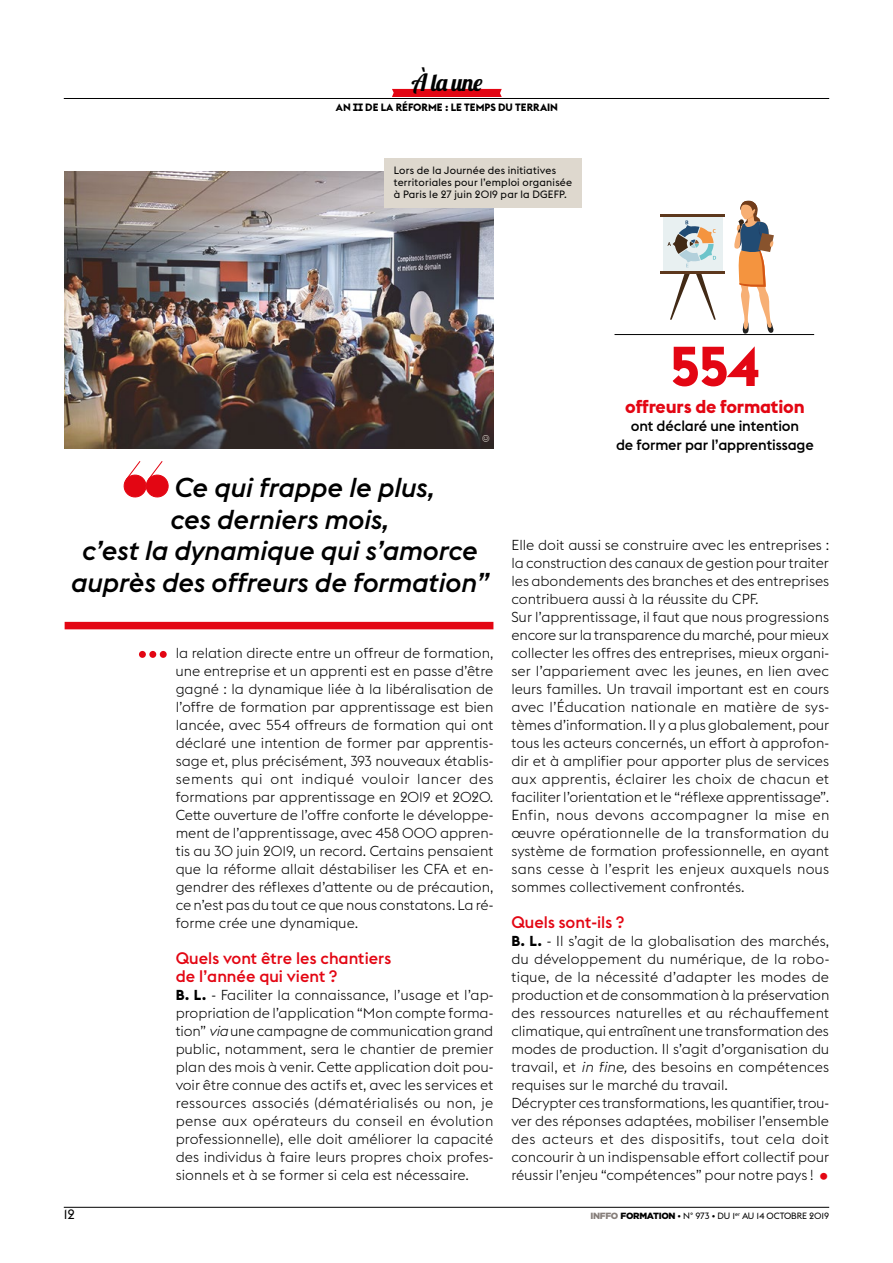
<style>
.page{position:relative;width:893px;height:1263px;background:#fff}
.page>*{position:absolute;margin:0;border:0;box-sizing:border-box;transform-origin:0 0}
.t1{font:700 55.2px "Euclid Flex";color:#e30613}
.t2{font:italic 500 27px "Euclid Flex";color:#000}
.t3{font:23.7px "Lobster 1.4";color:#000}
.t4{font:700 18.45px "Euclid Flex";letter-spacing:-.01em;color:#e30613}
.t5{font:500 16.5px/18px "Euclid Flex";color:#e30613}
.t6{font:500 14.7px/18.5px "Euclid Flex";letter-spacing:-.01em;color:#000;text-align:center}
.t7{font:300 14.25px/18px "Euclid Flex";color:#000;text-align:justify}
.t8{font:13.5px "Euclid Flex";color:#000}
.t9{font:10.5px/12px "Euclid Flex";letter-spacing:.02em;color:#000}
.t10{font:700 10.5px "Euclid Flex";color:#000}
.t11{font:9px "Euclid Flex";letter-spacing:-.01em;color:#000}
.t12{font:300 9px "Helvetica";color:#dbd8ce}
.s1{font-weight:700}
.s2{font-style:italic}
.s3{font-size:25.5px;color:#e30613}
.s4{font-family:"Gotham";font-weight:900;color:#867e7a}
.s5{font-family:"Gotham";font-weight:900}
</style>
<div class="page">
<svg style="left:392px;top:89px;width:110px;height:8px"></svg>
<hr style="left:64px;top:98px;width:765px;height:1px;background:#000">
<hr style="left:64px;top:1207px;width:765px;height:1px;background:#000">
<hr style="left:892px;top:471px;width:1px;height:356px;background:#f1eeea">
<hr style="left:614px;top:334px;width:200px;height:1px;background:#000">
<img style="left:64px;top:172px;width:429px;height:277px">
<div style="left:384px;top:158px;width:197px;height:50px;background:#ded8ce"></div>
<svg style="left:123px;top:461px;width:46px;height:37px"></svg>
<div style="left:65px;top:622px;width:428px;height:7px;background:#e30613"></div>
<svg style="left:139px;top:651px;width:28px;height:7px"></svg>
<svg style="left:734px;top:200px;width:40px;height:134px"></svg>
<div style="left:663px;top:217px;width:60px;height:54px;background:#e8f0f1"></div>
<hr style="left:661px;top:215px;width:64px;height:2px;background:#5d381d">
<hr style="left:661px;top:271px;width:64px;height:2px;background:#5d381d">
<svg style="left:667px;top:220px;width:49px;height:100px"></svg>
<h3 class="t3" style="left:411px;top:67px;width:73px">À la une</h3>
<p class="t10" style="left:336px;top:102px;width:224px">AN II DE LA RÉFORME : LE TEMPS DU TERRAIN</p>
<p class="t9" style="left:394px;top:165px;width:180px">Lors de la Journée des initiatives territoriales pour l’emploi organisée à Paris le 27 juin 2019 par la DGEFP.</p>
<p class="t12" style="left:478px;top:442px;width:9px;rotate:-90deg">©</p>
<h1 class="t1" style="left:670px;top:335px;width:92px">554</h1>
<p class="t4" style="left:625px;top:396px;width:181px">offreurs de formation</p>
<p class="t6" style="left:616px;top:417px;width:199px">ont déclaré une intention<br>de former par l’apprentissage</p>
<h2 class="t2" style="left:173px;top:472px;width:262px">Ce qui frappe le plus,</h2>
<h2 class="t2" style="left:169px;top:504px;width:221px">ces derniers mois,</h2>
<h2 class="t2" style="left:81px;top:535px;width:397px">c’est la dynamique qui s’amorce</h2>
<h2 class="t2" style="left:70px;top:567px;width:419px">auprès des offreurs de formation”</h2>
<p class="t8" style="left:64px;top:1207px;width:13px">12</p>
<p class="t7" style="left:176px;top:644px;width:319px">la relation directe entre un offreur de formation, une entreprise et un apprenti est en passe d’être gagné : la dynamique liée à la libéralisation de l’offre de formation par apprentissage est bien lancée, avec 554 offreurs de formation qui ont déclaré une intention de former par apprentis&shy;sage et, plus précisément, 393 nouveaux établis&shy;sements qui ont indiqué vouloir lancer des formations par apprentissage en 2019 et 2020.<br>Cette ouverture de l’offre conforte le développe&shy;ment de l’apprentissage, avec 458 000 appren&shy;tis au 30 juin 2019, un record. Certains pensaient que la réforme allait déstabiliser les CFA et en&shy;gendrer des réflexes d’attente ou de précaution, ce n’est pas du tout ce que nous constatons. La ré&shy;forme crée une dynamique.</p>
<p class="t5" style="left:176px;top:949px;width:217px">Quels vont être les chantiers de l’année qui vient ?</p>
<p class="t7" style="left:176px;top:986px;width:319px"><span class="s1">B. L.</span> - Faciliter la connaissance, l’usage et l’ap&shy;propriation de l’application “Mon compte forma&shy;tion” <span class="s2">via</span> une campagne de communication grand public, notamment, sera le chantier de premier plan des mois à venir. Cette application doit pou&shy;voir être connue des actifs et, avec les services et ressources associés (dématérialisés ou non, je pense aux opérateurs du conseil en évolution professionnelle), elle doit améliorer la capacité des individus à faire leurs propres choix profes&shy;sionnels et à se former si cela est nécessaire.</p>
<p class="t7" style="left:511px;top:536px;width:319px;text-align:left">Elle doit aussi se construire avec les entreprises : la construction des canaux de gestion pour traiter les abondements des branches et des entreprises contribuera aussi à la réussite du CPF.<br>Sur l’apprentissage, il faut que nous progressions encore sur la transparence du marché, pour mieux collecter les offres des entreprises, mieux organi&shy;ser l’appariement avec les jeunes, en lien avec leurs familles. Un travail important est en cours avec l’Éducation nationale en matière de sys&shy;tèmes d’information. Il y a plus globalement, pour tous les acteurs concernés, un effort à approfon&shy;dir et à amplifier pour apporter plus de services aux apprentis, éclairer les choix de chacun et faciliter l’orientation et le “réflexe apprentissage”.<br>Enfin, nous devons accompagner la mise en œuvre opérationnelle de la transformation du système de formation professionnelle, en ayant sans cesse à l’esprit les enjeux auxquels nous sommes collectivement confrontés.</p>
<p class="t5" style="left:511px;top:913px;width:114px">Quels sont-ils ?</p>
<p class="t7" style="left:511px;top:932px;width:319px;text-align:left"><span class="s1">B. L.</span> - Il s’agit de la globalisation des marchés, du développement du numérique, de la robo&shy;tique, de la nécessité d’adapter les modes de production et de consommation à la préservation des ressources naturelles et au réchauffement climatique, qui entraînent une transformation des modes de production. Il s’agit d’organisation du travail, et <span class="s2">in fine,</span> des besoins en compétences requises sur le marché du travail.<br>Décrypter ces transformations, les quantifier, trou&shy;ver des réponses adaptées, mobiliser l’ensemble des acteurs et des dispositifs, tout cela doit concourir à un indispensable effort collectif pour réussir l’enjeu “compétences” pour notre pays ! <span class="s3">•</span></p>
<p class="t11" style="left:590px;top:1210px;width:240px"><span class="s4">INFFO</span> <span class="s5">FORMATION</span> • N° 973 • DU 1<sup>er</sup> AU 14 OCTOBRE 2019</p>
</div>
